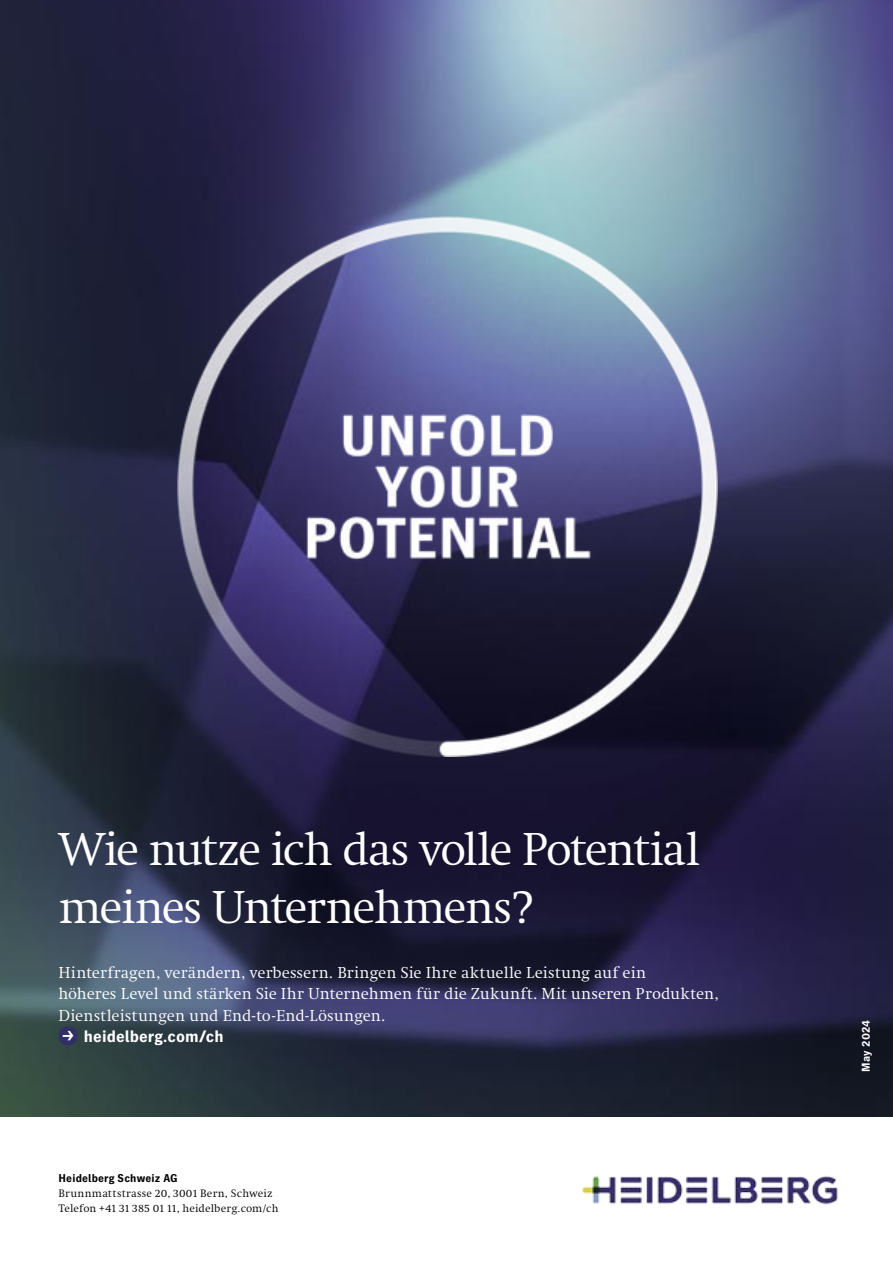
<style>
.page{position:relative;width:893px;height:1263px;background:#fff}
.page>*{position:absolute;margin:0;border:0;box-sizing:border-box;transform-origin:0 0}
.t1{font:48px/57.6px "Heidelberg Antiqua ML";letter-spacing:-.04em;color:#fff}
.t2{font:16.5px "Heidelberg Antiqua ML";letter-spacing:.005em;color:#fff}
.t3{font:700 16.5px "Heidelberg Gothic Ml";letter-spacing:.005em;color:#fff}
.t4{font:11.25px/14.9px "Heidelberg Antiqua ML";letter-spacing:.02em;color:#000}
.t5{font:700 11.25px "Heidelberg Gothic Ml";letter-spacing:.02em;color:#fff}
.s1{font-weight:400;font-size:24.3px}
.s2{font-family:"Heidelberg Gothic Ml";font-weight:700}
</style>
<div class="page">
<img style="left:0;top:0;width:893px;height:1117px">
<img style="left:582px;top:1176px;width:256px;height:29px">
<svg style="left:63px;top:1026px;width:663px;height:19px;background:#2d324e"></svg>
<img style="left:178px;top:217px;width:540px;height:540px">
<p class="t1" style="left:58px;top:825px;width:643px">Wie nutze ich das volle Potential meines Unternehmens?</p>
<p class="t2" style="left:58px;top:967px;width:589px">Hinterfragen, verändern, verbessern. Bringen Sie Ihre aktuelle Leistung auf ein</p>
<p class="t2" style="left:58px;top:988px;width:662px">höheres Level und stärken Sie Ihr Unternehmen für die Zukunft. Mit unseren Produkten,</p>
<p class="t2" style="left:58px;top:1009px;width:329px">Dienstleistungen und End-to-End-Lösungen.</p>
<p class="t3" style="left:66px;top:1030px;width:159px"><span class="s1">›</span> heidelberg.com/ch</p>
<p class="t4" style="left:58px;top:1172px;width:222px"><span class="s2">Heidelberg Schweiz AG<br></span>Brunnmattstrasse 20, 3001 Bern, Schweiz<br>Telefon +41 31 385 01 11, heidelberg.com/ch</p>
<p class="t5" style="left:862px;top:1071px;width:53px;rotate:-90deg">May 2024</p>
</div>
